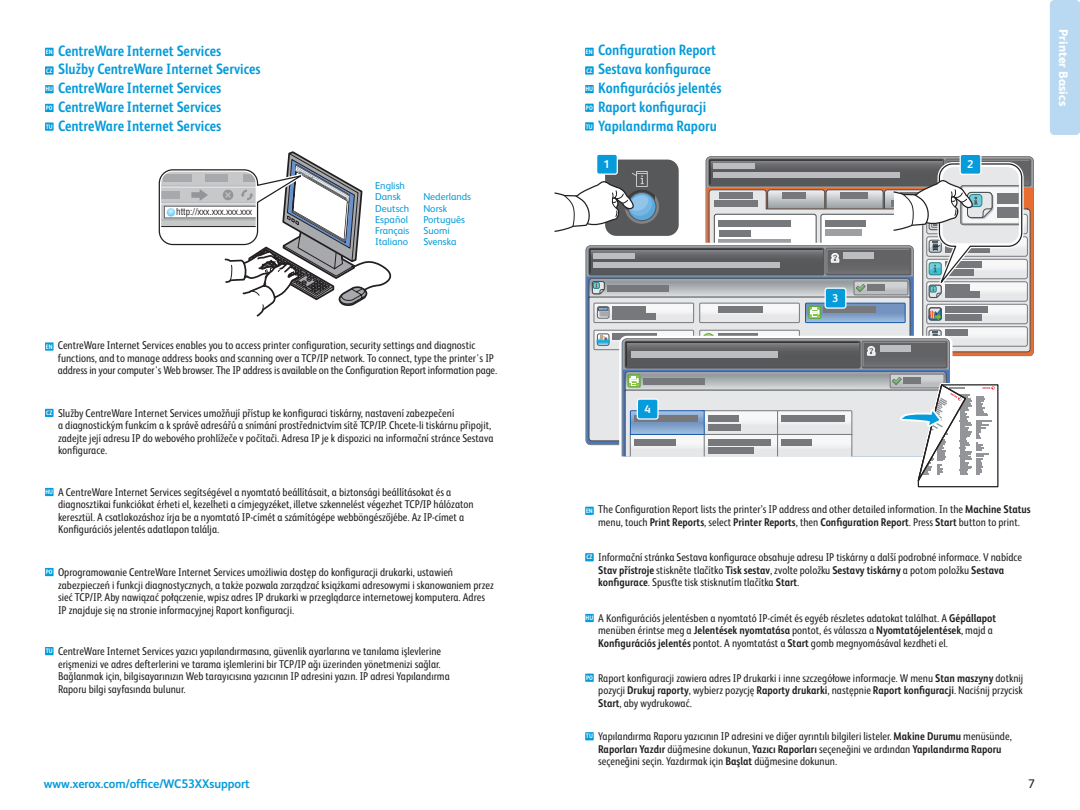
<style>
.page{position:relative;width:1080px;height:810px;background:#fff}
.page>*{position:absolute;margin:0;border:0;box-sizing:border-box;transform-origin:0 0}
.t1{font:700 15px/18.8px "Xerox Sans Condensed";color:#069bda}
.t2{font:700 12.5px "Xerox Sans";letter-spacing:-.005em;color:#069bda}
.t3{font:800 12.5px "Xerox Sans";color:#fff}
.t4{font:12.5px "Xerox Sans";color:#231f20}
.t5{font:11.25px/12.5px "Xerox Sans Condensed";color:#231f20}
.t6{font:700 11.25px "Xerox Sans";color:#fff}
.t7{font:10px/11.2px "Xerox Sans";color:#069bda}
.t8{font:condensed 9.38px "Helvetica";color:#231f20;scale:.96 1}
.t9{font:700 6.38px "Xerox Sans Condensed";color:#fff}
.s1{font-weight:700;font-size:6.38px;color:#fff}
.s2{font-weight:700}
</style>
<div class="page">
<div style="left:1050px;top:0;width:30px;height:135px;background:#b8d9f1;border-radius:5px"></div>
<svg style="left:158px;top:151px;width:234px;height:166px"></svg>
<div style="left:596px;top:154px;width:22px;height:21px;border:2px solid #fff;border-radius:2px"></div>
<div style="left:597px;top:155px;width:20px;height:19px;background:#069bda;border-radius:2px"></div>
<div style="left:960px;top:154px;width:21px;height:21px;border:2px solid #fff;border-radius:2px"></div>
<div style="left:961px;top:155px;width:19px;height:19px;background:#069bda;border-radius:2px"></div>
<svg style="left:554px;top:157px;width:479px;height:331px"></svg>
<div style="left:825px;top:288px;width:21px;height:21px;border:2px solid #fff;border-radius:2px"></div>
<div style="left:826px;top:289px;width:19px;height:18px;background:#069bda;border-radius:2px"></div>
<div style="left:637px;top:398px;width:22px;height:22px;border:2px solid #fff;border-radius:2px"></div>
<div style="left:638px;top:400px;width:19px;height:18px;background:#069bda;border-radius:2px"></div>
<div style="left:45px;top:48px;width:9px;height:8px;background:#069bda"></div>
<div style="left:45px;top:66px;width:9px;height:9px;background:#069bda"></div>
<div style="left:45px;top:85px;width:9px;height:8px;background:#069bda"></div>
<div style="left:45px;top:104px;width:9px;height:8px;background:#069bda"></div>
<div style="left:45px;top:122px;width:9px;height:9px;background:#069bda"></div>
<div style="left:585px;top:48px;width:9px;height:8px;background:#069bda"></div>
<div style="left:585px;top:66px;width:9px;height:9px;background:#069bda"></div>
<div style="left:585px;top:85px;width:9px;height:8px;background:#069bda"></div>
<div style="left:585px;top:104px;width:9px;height:8px;background:#069bda"></div>
<div style="left:585px;top:122px;width:9px;height:8px;background:#069bda"></div>
<div style="left:585px;top:553px;width:9px;height:8px;background:#069bda"></div>
<div style="left:585px;top:614px;width:9px;height:8px;background:#069bda"></div>
<div style="left:585px;top:674px;width:9px;height:8px;background:#069bda"></div>
<div style="left:585px;top:507px;width:9px;height:8px;background:#069bda"></div>
<div style="left:45px;top:409px;width:9px;height:8px;background:#069bda"></div>
<div style="left:45px;top:488px;width:9px;height:8px;background:#069bda"></div>
<div style="left:45px;top:568px;width:9px;height:8px;background:#069bda"></div>
<div style="left:45px;top:647px;width:9px;height:8px;background:#069bda"></div>
<div style="left:45px;top:342px;width:9px;height:9px;background:#069bda"></div>
<div style="left:585px;top:732px;width:9px;height:8px;background:#069bda"></div>
<h1 class="t1" style="left:598px;top:40px;width:125px">Configuration Report<br>Sestava konfigurace<br>Konfigurációs jelentés<br>Raport konfiguracji<br>Yapılandırma Raporu</h1>
<h1 class="t1" style="left:58px;top:40px;width:204px">CentreWare Internet Services<br>Služby CentreWare Internet Services<br>CentreWare Internet Services<br>CentreWare Internet Services<br>CentreWare Internet Services</h1>
<p class="t9" style="left:586px;top:47px;width:8px">EN</p>
<p class="t9" style="left:46px;top:47px;width:8px">EN</p>
<p class="t9" style="left:46px;top:66px;width:8px">CZ</p>
<p class="t9" style="left:45px;top:85px;width:9px">HU</p>
<p class="t9" style="left:46px;top:103px;width:8px">PO</p>
<p class="t9" style="left:46px;top:122px;width:8px">TU</p>
<p class="t9" style="left:586px;top:66px;width:8px">CZ</p>
<p class="t9" style="left:586px;top:85px;width:9px">HU</p>
<p class="t9" style="left:586px;top:103px;width:8px">PO</p>
<p class="t9" style="left:586px;top:122px;width:8px">TU</p>
<p class="t8" style="left:176px;top:206px;width:81px">http://xxx.xxx.xxx.xxx</p>
<p class="t7" style="left:375px;top:180px;width:36px">English<br>Dansk<br>Deutsch<br>Español<br>Français<br>Italiano</p>
<p class="t7" style="left:423px;top:191px;width:49px">Nederlands<br>Norsk<br>Português<br>Suomi<br>Svenska</p>
<p class="t5" style="left:58px;top:339px;width:441px;text-indent:-12px"><span class="s1">EN</span> CentreWare Internet Services enables you to access printer configuration, security settings and diagnostic functions, and to manage address books and scanning over a TCP/IP network. To connect, type the printer's IP address in your computer's Web browser. The IP address is available on the Configuration Report information page.</p>
<p class="t5" style="left:58px;top:406px;width:437px;text-indent:-12px"><span class="s1">CZ</span> Služby CentreWare Internet Services umožňují přístup ke konfiguraci tiskárny, nastavení zabezpečení<br>a diagnostickým funkcím a k správě adresářů a snímání prostřednictvím sítě TCP/IP. Chcete-li tiskárnu připojit, zadejte její adresu IP do webového prohlížeče v počítači. Adresa IP je k dispozici na informační stránce Sestava konfigurace.</p>
<p class="t5" style="left:58px;top:485px;width:417px;text-indent:-13px"><span class="s1">HU</span> A CentreWare Internet Services segítségével a nyomtató beállításait, a biztonsági beállításokat és a diagnosztikai funkciókat érheti el, kezelheti a címjegyzéket, illetve szkennelést végezhet TCP/IP hálózaton keresztül. A csatlakozáshoz írja be a nyomtató IP-címét a számítógépe webböngészőjébe. Az IP-címet a Konfigurációs jelentés adatlapon találja.</p>
<p class="t5" style="left:58px;top:565px;width:437px;text-indent:-12px"><sup>PO</sup> Oprogramowanie CentreWare Internet Services umożliwia dostęp do konfiguracji drukarki, ustawień zabezpieczeń i funkcji diagnostycznych, a także pozwala zarządzać książkami adresowymi i skanowaniem przez sieć TCP/IP. Aby nawiązać połączenie, wpisz adres IP drukarki w przeglądarce internetowej komputera. Adres IP znajduje się na stronie informacyjnej Raport konfiguracji.</p>
<p class="t5" style="left:58px;top:644px;width:393px;text-indent:-12px"><sup>TU</sup> CentreWare Internet Services yazıcı yapılandırmasına, güvenlik ayarlarına ve tanılama işlevlerine erişmenizi ve adres defterlerini ve tarama işlemlerini bir TCP/IP ağı üzerinden yönetmenizi sağlar.<br>Bağlanmak için, bilgisayarınızın Web tarayıcısına yazıcının IP adresini yazın. IP adresi Yapılandırma Raporu bilgi sayfasında bulunur.</p>
<p class="t6" style="left:604px;top:157px;width:8px">1</p>
<p class="t6" style="left:967px;top:157px;width:8px">2</p>
<p class="t6" style="left:644px;top:402px;width:8px">4</p>
<p class="t6" style="left:832px;top:291px;width:8px">3</p>
<p class="t5" style="left:586px;top:503px;width:446px;text-align:center"><span class="s1">EN</span> The Configuration Report lists the printer’s IP address and other detailed information. In the <span class="s2">Machine Status </span>menu, touch <span class="s2">Print Reports</span>, select <span class="s2">Printer Reports</span>, then <span class="s2">Configuration Report</span>. Press <span class="s2">Start</span> button to print.</p>
<p class="t5" style="left:598px;top:550px;width:426px;text-indent:-12px"><span class="s1">CZ</span> Informační stránka Sestava konfigurace obsahuje adresu IP tiskárny a další podrobné informace. V nabídce<br><span class="s2">Stav přístroje</span> stiskněte tlačítko <span class="s2">Tisk sestav</span>, zvolte položku <span class="s2">Sestavy tiskárny</span> a potom položku <span class="s2">Sestava konfigurace</span>. Spusťte tisk stisknutím tlačítka <span class="s2">Start</span>.</p>
<p class="t5" style="left:598px;top:611px;width:400px;text-indent:-13px"><sup>HU</sup> A Konfigurációs jelentésben a nyomtató IP-címét és egyéb részletes adatokat találhat. A <span class="s2">Gépállapot </span>menüben érintse meg a <span class="s2">Jelentések nyomtatása</span> pontot, és válassza a <span class="s2">Nyomtatójelentések</span>, majd a<br><span class="s2">Konfigurációs jelentés</span> pontot. A nyomtatást a <span class="s2">Start</span> gomb megnyomásával kezdheti el.</p>
<p class="t5" style="left:598px;top:671px;width:427px;text-align:justify;text-indent:-12px"><sup>PO</sup> Raport konfiguracji zawiera adres IP drukarki i inne szczegółowe informacje. W menu <span class="s2">Stan maszyny</span> dotknij pozycji <span class="s2">Drukuj raporty</span>, wybierz pozycję <span class="s2">Raporty drukarki</span>, następnie <span class="s2">Raport konfiguracji</span>. Naciśnij przycisk <span class="s2">Start</span>, aby wydrukować.</p>
<p class="t5" style="left:598px;top:729px;width:415px;text-indent:-12px"><sup>TU</sup> Yapılandırma Raporu yazıcının IP adresini ve diğer ayrıntılı bilgileri listeler. <span class="s2">Makine Durumu</span> menüsünde,<br><span class="s2">Raporları Yazdır</span> düğmesine dokunun, <span class="s2">Yazıcı Raporları</span> seçeneğini ve ardından <span class="s2">Yapılandırma Raporu </span>seçeneğini seçin. Yazdırmak için <span class="s2">Başlat</span> düğmesine dokunun.</p>
<p class="t2" style="left:44px;top:775px;width:208px">www.xerox.com/office/WC53XXsupport</p>
<p class="t4" style="left:1028px;top:775px;width:8px">7</p>
<p class="t3" style="left:1073px;top:29px;width:78px;rotate:90deg">Printer Basics</p>
</div>
